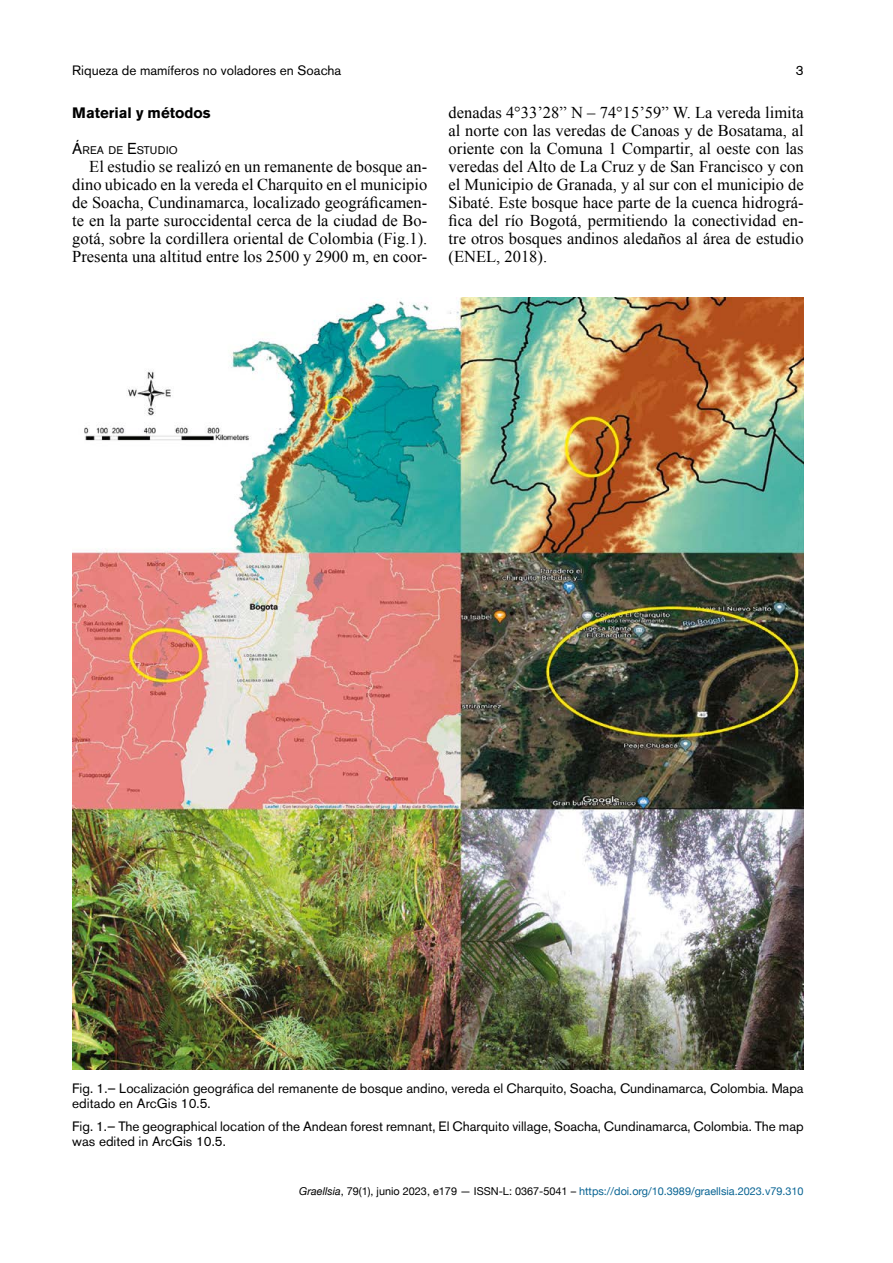
<style>
.page{position:relative;width:893px;height:1263px;background:#fff}
.page>*{position:absolute;margin:0;border:0;box-sizing:border-box;transform-origin:0 0}
.TEXTO_GRAL_ES{font:16.5px/18px "Times New Roman";color:#000;text-align:justify}
.LADILLO_01{font:700 15px "Akzidenz Grotesk BE";color:#000}
.PIE_FIGURA_TABLA{font:13.5px/15px "Akzidenz Grotesk BE";color:#000}
.LADILLO_02{font:10.95px "Akzidenz Grotesk BE";letter-spacing:.02em;color:#000}
.t1{font:10.8px "Helvetica Neue";color:#096493}
.s1{font-size:15.75px}
.s2{font-style:italic;color:#000}
.s3{color:#000}
</style>
<div class="page">
<img style="left:72px;top:298px;width:732px;height:772px">
<p class="PIE_FIGURA_TABLA" style="left:72px;top:62px;width:270px">Riqueza de mamíferos no voladores en Soacha</p>
<p class="PIE_FIGURA_TABLA" style="left:796px;top:62px;width:9px">3</p>
<p class="LADILLO_01" style="left:72px;top:104px;width:140px">Material y métodos</p>
<p class="LADILLO_02" style="left:72px;top:143px;width:107px"><span class="s1">Á</span>REA DE <span class="s1">E</span>STUDIO</p>
<p class="TEXTO_GRAL_ES" style="left:72px;top:157px;width:357px;text-indent:17px">El estudio se realizó en un remanente de bosque an&shy;dino ubicado en la vereda el Charquito en el municipio de Soacha, Cundinamarca, localizado geográficamen&shy;te en la parte suroccidental cerca de la ciudad de Bo&shy;gotá, sobre la cordillera oriental de Colombia (Fig.1).<br>Presenta una altitud entre los 2500 y 2900 m, en coor-</p>
<p class="TEXTO_GRAL_ES" style="left:449px;top:103px;width:357px">denadas 4°33’28” N – 74°15’59” W. La vereda limita al norte con las veredas de Canoas y de Bosatama, al oriente con la Comuna 1 Compartir, al oeste con las veredas del Alto de La Cruz y de San Francisco y con el Municipio de Granada, y al sur con el municipio de Sibaté. Este bosque hace parte de la cuenca hidrográ&shy;fica del río Bogotá, permitiendo la conectividad en&shy;tre otros bosques andinos aledaños al área de estudio (ENEL, 2018).</p>
<p class="PIE_FIGURA_TABLA" style="left:72px;top:1080px;width:733px">Fig. 1.— Localización geográfica del remanente de bosque andino, vereda el Charquito, Soacha, Cundinamarca, Colombia. Mapa editado en ArcGis 10.5.</p>
<p class="PIE_FIGURA_TABLA" style="left:72px;top:1119px;width:733px">Fig. 1.— The geographical location of the Andean forest remnant, El Charquito village, Soacha, Cundinamarca, Colombia. The map was edited in ArcGis 10.5.</p>
<p class="t1" style="left:299px;top:1183px;width:506px"><span class="s2">Graellsia</span><span class="s3">, 79(1), junio 2023, e179 — ISSN-L: 0367-5041 –</span> https://doi.org/10.3989/graellsia.2023.v79.310</p>
</div>
